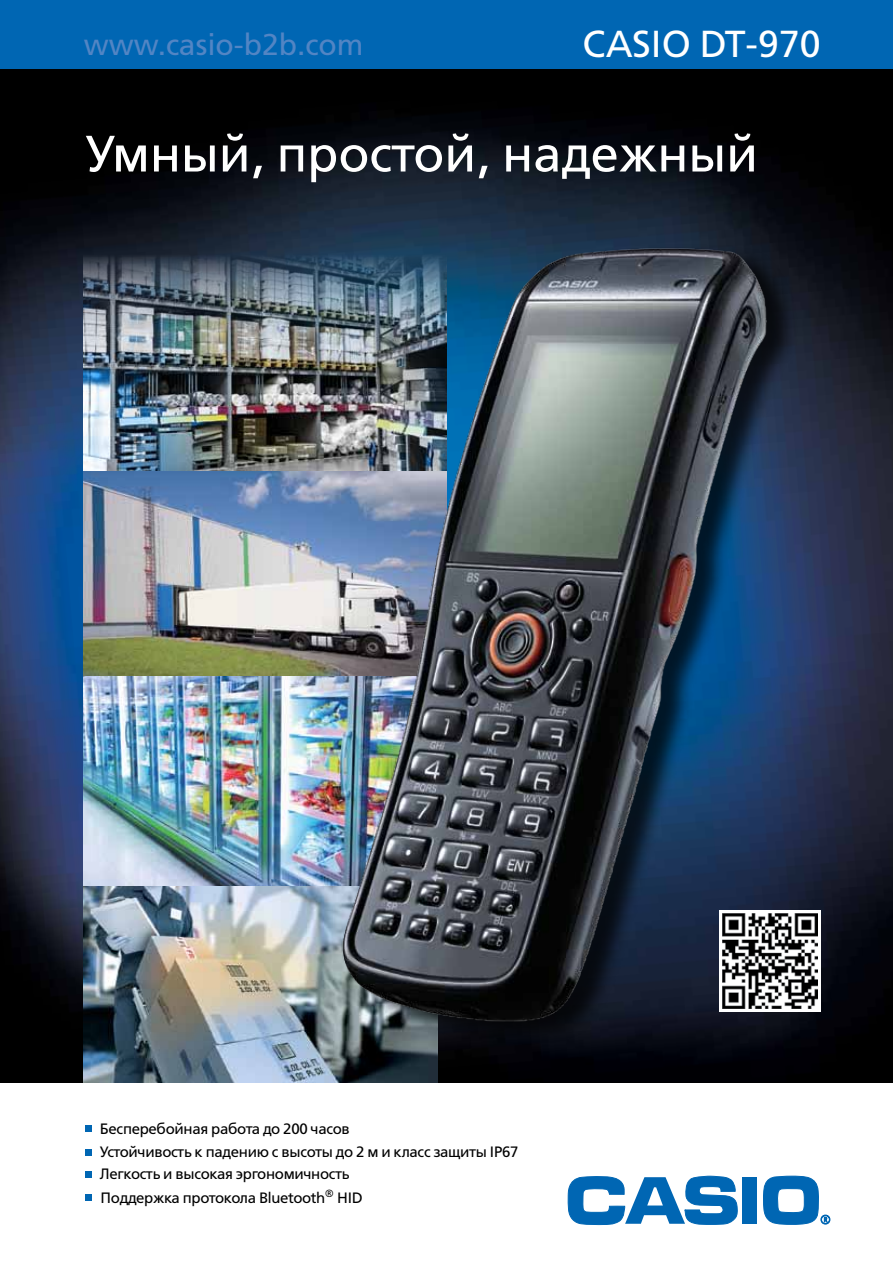
<style>
.page{position:relative;width:893px;height:1263px;background:#fff}
.page>*{position:absolute;margin:0;border:0;box-sizing:border-box;transform-origin:0 0}
.t1{font:51px "Free Set C";color:#fff}
.t2{font:37.5px "Free Set C";color:#fff}
.t3{font:30px "Free Set C";color:#5285c4}
.t4{font:15px/22.5px "Free Set C";letter-spacing:-.02em;color:#000}
</style>
<div class="page">
<img style="left:0;top:68px;width:893px;height:1014px">
<img style="left:84px;top:248px;width:225px;height:425px">
<img style="left:84px;top:673px;width:225px;height:214px">
<svg style="left:567px;top:1175px;width:171px;height:50px"></svg>
<div style="left:742px;top:1177px;width:15px;height:47px;background:#0066b3"></div>
<svg style="left:763px;top:1176px;width:67px;height:48px"></svg>
<div style="left:0;top:0;width:893px;height:68px;background:#0066b3"></div>
<div style="left:720px;top:910px;width:101px;height:102px;background:#fff"></div>
<img style="left:799px;top:914px;width:19px;height:95px">
<img style="left:84px;top:887px;width:354px;height:195px">
<div style="left:348px;top:244px;width:451px;height:801px;background:#000;opacity:.75"></div>
<img style="left:309px;top:225px;width:475px;height:812px">
<div style="left:85px;top:1125px;width:6px;height:7px;background:#0066b3"></div>
<svg style="left:85px;top:1149px;width:6px;height:6px"></svg>
<svg style="left:85px;top:1171px;width:6px;height:6px"></svg>
<svg style="left:85px;top:1195px;width:6px;height:6px"></svg>
<h3 class="t3" style="left:84px;top:28px;width:281px">www.casio-b2b.com</h3>
<h2 class="t2" style="left:582px;top:23px;width:240px">CASIO DT-970</h2>
<h1 class="t1" style="left:85px;top:126px;width:674px">Умный, простой, надежный</h1>
<p class="t4" style="left:100px;top:1118px;width:420px">Бесперебойная работа до 200 часов<br>Устойчивость к падению с высоты до 2 м и класс защиты IP67<br>Легкость и высокая эргономичность</p>
<p class="t4" style="left:101px;top:1187px;width:264px">Поддержка протокола Bluetooth<sup>®</sup> HID</p>
</div>
